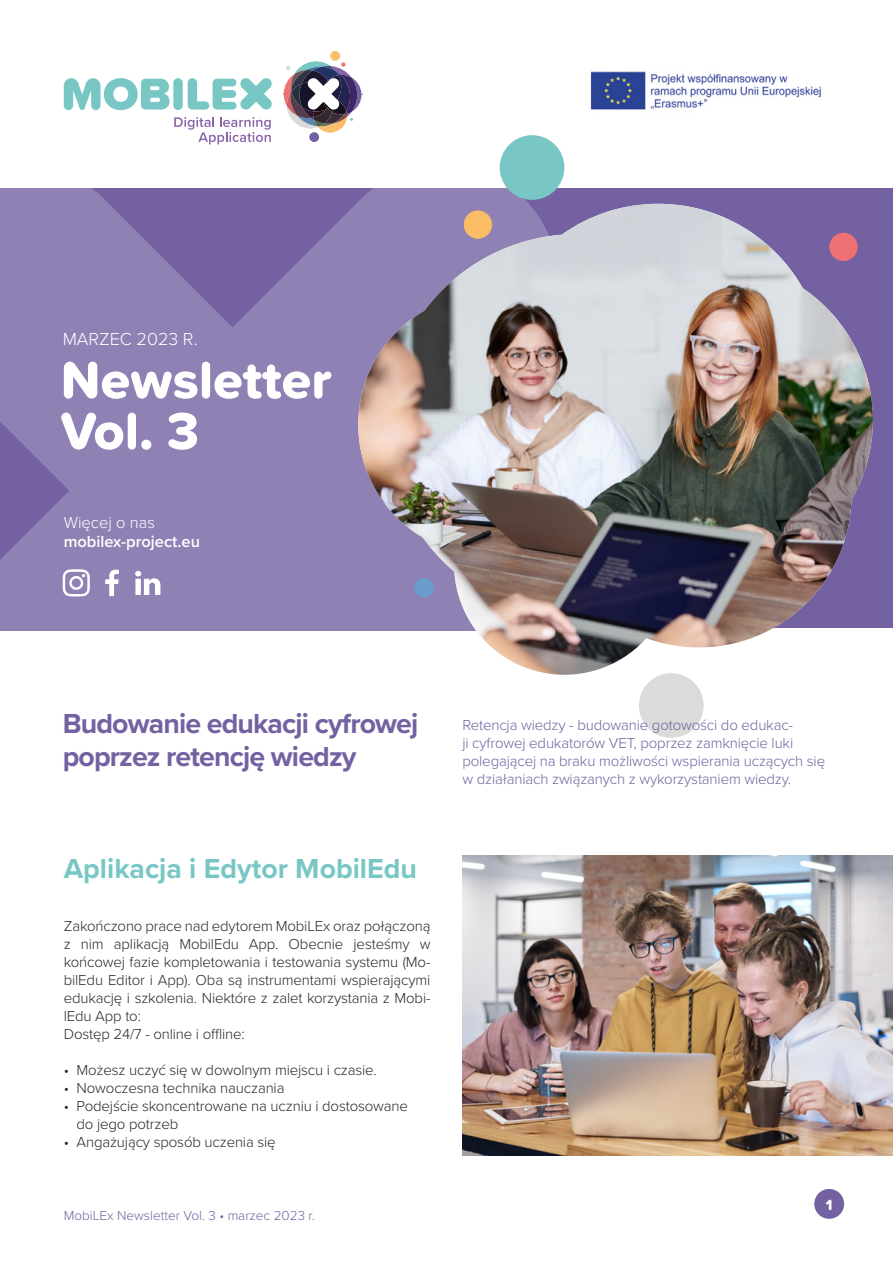
<style>
.page{position:relative;width:893px;height:1263px;background:#fff}
.page>*{position:absolute;margin:0;border:0;box-sizing:border-box;transform-origin:0 0}
.t1{font:54px/51px "Proxima Soft Extrabld";color:#fff}
.t2{font:700 28.5px/33px "Proxima Nova";letter-spacing:-.03em;color:#7361a1}
.t3{font:700 28.5px "Proxima Nova";color:#78c7c4}
.t4{font:300 18px "Proxima Nova";color:#fff}
.t5{font:600 16.5px "Proxima Nova";color:#fff}
.t6{font:300 16.5px "Proxima Nova";color:#fff}
.t7{font:15.3px "Proxima Soft Extrabld";color:#fff}
.t8{font:300 15px/18px "Proxima Nova";letter-spacing:-.01em;color:#282827}
.t9{font:300 15px/18px "Proxima Nova";letter-spacing:-.01em;color:#7361a1}
.t10{font:300 13.5px "Proxima Nova";color:#7361a1}
</style>
<div class="page">
<div style="left:814px;top:1189px;width:30px;height:30px;background:#7361a1;border-radius:50%"></div>
<div style="left:0;top:188px;width:893px;height:440px;background:#7361a1"></div>
<svg style="left:0;top:188px;width:529px;height:443px;fill:#8f81b4"></svg>
<svg style="left:105px;top:570px;width:14px;height:26px"></svg>
<svg style="left:135px;top:571px;width:25px;height:24px"></svg>
<svg style="left:63px;top:569px;width:27px;height:27px"></svg>
<div style="left:330px;top:51px;width:10px;height:10px;background:#fabd68;border-radius:50%"></div>
<div style="left:309px;top:132px;width:10px;height:10px;background:#7460a1;border-radius:50%"></div>
<svg style="left:284px;top:61px;width:77px;height:71px"></svg>
<svg style="left:64px;top:78px;width:106px;height:32px"></svg>
<div style="left:173px;top:78px;width:10px;height:32px;background:#79c7c5;border-radius:5px"></div>
<svg style="left:188px;top:78px;width:84px;height:32px"></svg>
<svg style="left:174px;top:117px;width:97px;height:27px"></svg>
<img style="left:646px;top:204px;width:227px;height:444px">
<img style="left:358px;top:204px;width:288px;height:471px">
<svg style="left:499px;top:135px;width:65px;height:65px"></svg>
<svg style="left:414px;top:578px;width:20px;height:19px"></svg>
<svg style="left:639px;top:673px;width:65px;height:65px"></svg>
<svg style="left:464px;top:210px;width:28px;height:29px"></svg>
<img style="left:590px;top:70px;width:231px;height:40px">
<img style="left:462px;top:856px;width:431px;height:299px">
<p class="t4" style="left:63px;top:326px;width:136px">MARZEC 2023 R.</p>
<h1 class="t1" style="left:61px;top:353px;width:272px">Newsletter<br>Vol. 3</h1>
<p class="t6" style="left:64px;top:510px;width:93px">Więcej o nas</p>
<p class="t5" style="left:64px;top:529px;width:138px">mobilex-project.eu</p>
<h2 class="t2" style="left:63px;top:706px;width:357px">Budowanie edukacji cyfrowej poprzez retencję wiedzy</h2>
<h2 class="t3" style="left:64px;top:847px;width:355px">Aplikacja i Edytor MobilEdu</h2>
<p class="t8" style="left:64px;top:916px;width:368px">Zakończono prace nad edytorem MobiLEx oraz połączoną z nim aplikacją MobilEdu App. Obecnie jesteśmy w końcowej fazie kompletowania i testowania systemu (Mo&shy;bilEdu Editor i App). Oba są instrumentami wspierającymi edukację i szkolenia. Niektóre z zalet korzystania z Mobi&shy;lEdu App to:<br>Dostęp 24/7 - online i offline:</p>
<p class="t8" style="left:64px;top:1060px;width:314px">• Możesz uczyć się w dowolnym miejscu i czasie.</p>
<p class="t8" style="left:64px;top:1078px;width:222px">• Nowoczesna technika nauczania</p>
<p class="t8" style="left:77px;top:1096px;width:333px;text-indent:-13px">• Podejście skoncentrowane na uczniu i dostosowane do jego potrzeb</p>
<p class="t8" style="left:64px;top:1132px;width:213px">• Angażujący sposób uczenia się</p>
<p class="t10" style="left:64px;top:1206px;width:252px">MobiLEx Newsletter Vol. 3 • marzec 2023 r.</p>
<p class="t9" style="left:462px;top:715px;width:364px">Retencja wiedzy - budowanie gotowości do edukac-<br>ji cyfrowej edukatorów VET, poprzez zamknięcie luki polegającej na braku możliwości wspierania uczących się w działaniach związanych z wykorzystaniem wiedzy.</p>
<p class="t7" style="left:826px;top:1193px;width:8px">1</p>
</div>
